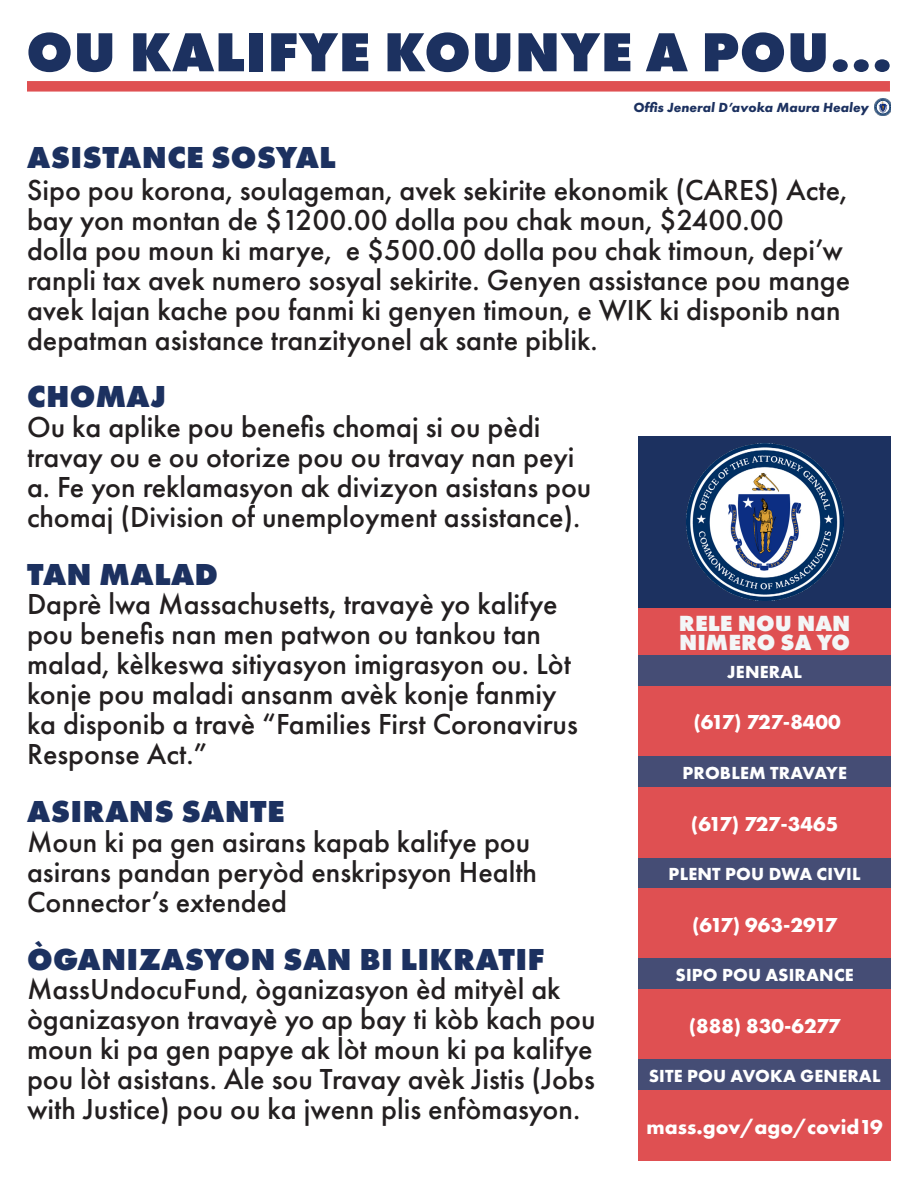
<style>
.page{position:relative;width:918px;height:1188px;background:#fff}
.page>*{position:absolute;margin:0;border:0;box-sizing:border-box;transform-origin:0 0}
.t1{font:800 57px "Futura PT";letter-spacing:.01em;color:#1c3160}
.t2{font:800 31.5px "Futura PT";letter-spacing:.01em;color:#1c3160}
.t3{font:500 30px/30px "Futura PT";color:#231f20}
.t4{font:800 22.8px "Futura PT";color:#f3f6f7}
.t5{font:700 21px "Futura PT";color:#fff}
.t6{font:700 21px "Futura PT";letter-spacing:-.025em;color:#fff}
.t7{font:700 21px "Futura PT";letter-spacing:-.06em;color:#fff}
.t8{font:700 18.15px "Futura PT";letter-spacing:.01em;color:#fff}
.t9{font:italic 700 13.8px "Futura PT";color:#1c3160}
</style>
<div class="page">
<div style="left:27px;top:81px;width:863px;height:11px;background:#df5052"></div>
<img style="left:874px;top:98px;width:17px;height:17px">
<div style="left:638px;top:436px;width:253px;height:172px;background:#1c3160"></div>
<img style="left:686px;top:444px;width:157px;height:157px">
<div style="left:638px;top:608px;width:253px;height:47px;background:#df5052"></div>
<div style="left:638px;top:858px;width:253px;height:31px;background:#454d75"></div>
<div style="left:638px;top:889px;width:253px;height:70px;background:#df5052"></div>
<div style="left:638px;top:959px;width:253px;height:31px;background:#454d75"></div>
<div style="left:638px;top:990px;width:253px;height:70px;background:#df5052"></div>
<div style="left:638px;top:655px;width:253px;height:31px;background:#454d75"></div>
<div style="left:638px;top:686px;width:253px;height:71px;background:#df5052"></div>
<div style="left:638px;top:757px;width:253px;height:31px;background:#454d75"></div>
<div style="left:638px;top:788px;width:253px;height:70px;background:#df5052"></div>
<div style="left:638px;top:1060px;width:253px;height:31px;background:#454d75"></div>
<div style="left:638px;top:1091px;width:253px;height:70px;background:#df5052"></div>
<p class="t1" style="left:26px;top:16px;width:868px">OU KALIFYE KOUNYE A POU…</p>
<p class="t9" style="left:633px;top:99px;width:237px">Offis Jeneral D’avoka Maura Healey</p>
<p class="t2" style="left:27px;top:137px;width:310px">ASISTANCE SOSYAL</p>
<p class="t3" style="left:27px;top:175px;width:825px">Sipo pou korona, soulageman, avek sekirite ekonomik (CARES) Acte, bay yon montan de $1200.00 dolla pou chak moun, $2400.00 dolla pou moun ki marye, e $500.00 dolla pou chak timoun, depi’w ranpli tax avek numero sosyal sekirite. Genyen assistance pou mange avek lajan kache pou fanmi ki genyen timoun, e WIK ki disponib nan depatman asistance tranzityonel ak sante piblik.</p>
<p class="t2" style="left:27px;top:377px;width:141px">CHOMAJ</p>
<p class="t3" style="left:27px;top:412px;width:566px">Ou ka aplike pou benefis chomaj si ou pèdi travay ou e ou otorize pou ou travay nan peyi a. Fe yon reklamasyon ak divizyon asistans pou chomaj (Division of unemployment assistance).</p>
<p class="t2" style="left:27px;top:554px;width:192px">TAN MALAD</p>
<p class="t3" style="left:27px;top:589px;width:552px">Daprè lwa Massachusetts, travayè yo kalifye pou benefis nan men patwon ou tankou tan malad, kèlkeswa sitiyasyon imigrasyon ou. Lòt konje pou maladi ansanm avèk konje fanmiy ka disponib a travè “Families First Coronavirus Response Act.”</p>
<p class="t2" style="left:27px;top:792px;width:259px">ASIRANS SANTE</p>
<p class="t3" style="left:27px;top:827px;width:512px">Moun ki pa gen asirans kapab kalifye pou asirans pandan peryòd enskripsyon Health<br>Connector’s extended</p>
<p class="t2" style="left:27px;top:939px;width:519px">ÒGANIZASYON SAN BI LIKRATIF</p>
<p class="t3" style="left:27px;top:974px;width:570px">MassUndocuFund, òganizasyon èd mityèl ak òganizasyon travayè yo ap bay ti kòb kach pou moun ki pa gen papye ak lòt moun ki pa kalifye pou lòt asistans. Ale sou Travay avèk Jistis (Jobs with Justice) pou ou ka jwenn plis enfòmasyon.</p>
<p class="t4" style="left:679px;top:609px;width:173px">RELE NOU NAN</p>
<p class="t4" style="left:679px;top:628px;width:173px">NIMERO SA YO</p>
<p class="t8" style="left:727px;top:660px;width:76px">JENERAL</p>
<p class="t6" style="left:693px;top:709px;width:149px">(617) 727-8400</p>
<p class="t8" style="left:682px;top:761px;width:166px">PROBLEM TRAVAYE</p>
<p class="t6" style="left:691px;top:810px;width:149px">(617) 727-3465</p>
<p class="t8" style="left:669px;top:862px;width:193px">PLENT POU DWA CIVIL</p>
<p class="t7" style="left:692px;top:911px;width:147px">(617) 963-2917</p>
<p class="t8" style="left:675px;top:963px;width:180px">SIPO POU ASIRANCE</p>
<p class="t5" style="left:689px;top:1012px;width:153px">(888) 830-6277</p>
<p class="t8" style="left:649px;top:1065px;width:233px">SITE POU AVOKA GENERAL</p>
<p class="t5" style="left:647px;top:1113px;width:238px">mass.gov/ago/covid19</p>
</div>
